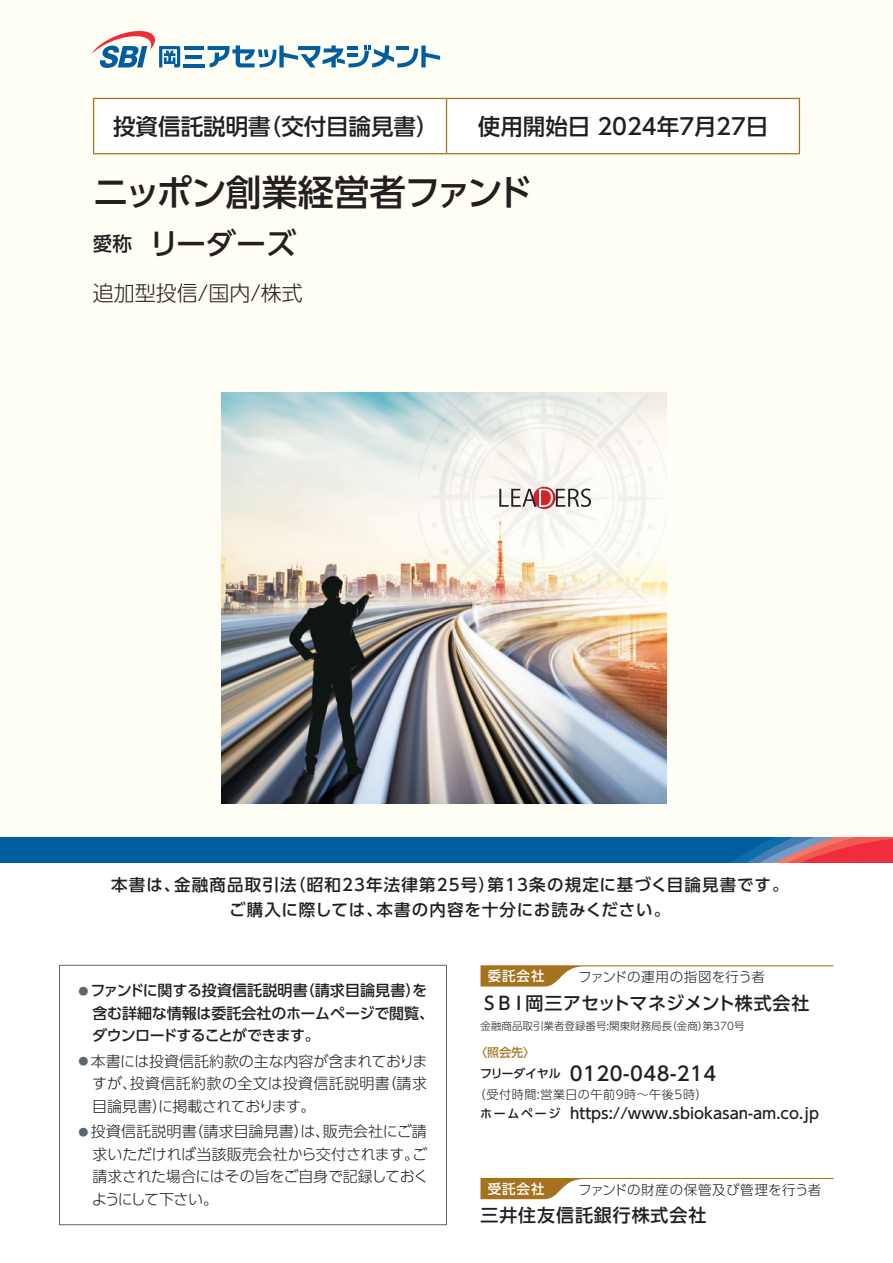
<style>
.page{position:relative;width:893px;height:1263px;background:#fff}
.page>*{position:absolute;margin:0;border:0;box-sizing:border-box;transform-origin:0 0}
.B-ファンド名{font:500 36px "UD Shin Go Pro";letter-spacing:-.035em;color:#231f20}
.B-愛称_v2{font:500 30px "UD Shin Go Pro";letter-spacing:-.005em;color:#231f20}
.textbase{font:500 22.5px "UD Shin Go Pro";color:#231f20}
.textbase-2{font:300 21px "UD Shin Go Pro";color:#231f20}
.textbase-3{font:500 19.5px "UD Shin Go Pro";letter-spacing:.025em;color:#231f20}
.textbase-4{font:500 18px "UD Shin Go Pro";letter-spacing:-.005em;color:#231f20}
.textbase-5{font:500 18px "UD Shin Go Pro";letter-spacing:.05em;color:#231f20}
.textbase-6{font:500 16.5px "UD Shin Go Pro";letter-spacing:.07em;color:#231f20}
.textbase-7{font:500 16.5px "UD Shin Go Pro";letter-spacing:.05em;color:#231f20}
.textbase-8{font:300 15px/22.5px "UD Shin Go Pro";letter-spacing:-.01em;color:#231f20;text-align:justify}
.textbase-9{font:500 15px/22.5px "UD Shin Go Pro";color:#231f20}
.textbase-10{font:300 13.5px "UD Shin Go Pro";letter-spacing:.02em;color:#231f20}
.textbase-11{font:500 13.5px "UD Shin Go Pro";letter-spacing:.07em;color:#fff}
.textbase-12{font:300 12px "UD Shin Go Pro";letter-spacing:.05em;color:#231f20}
.textbase-13{font:500 12px "UD Shin Go Pro";color:#a6721e}
.textbase-14{font:300 10.5px "UD Shin Go Pro";color:#231f20}
.s1{font-size:19.5px}
.s2{font-size:10.05px;color:#5a676e}
.s3{font-size:12px}
</style>
<div class="page">
<div style="left:0;top:0;width:893px;height:846px;background:#fffef4"></div>
<hr style="left:183px;top:64px;width:21px;height:3px;background:#005da0">
<svg style="left:208px;top:45px;width:232px;height:23px"></svg>
<hr style="left:184px;top:46px;width:19px;height:4px;background:#005da0">
<hr style="left:186px;top:55px;width:16px;height:4px;background:#005da0">
<svg style="left:92px;top:31px;width:88px;height:37px"></svg>
<div style="left:0;top:837px;width:855px;height:26px;background:#005da0"></div>
<svg style="left:731px;top:837px;width:162px;height:26px"></svg>
<div style="left:59px;top:965px;width:388px;height:260px;border:1px solid #5a676e"></div>
<svg style="left:480px;top:965px;width:353px;height:21px"></svg>
<svg style="left:480px;top:1178px;width:353px;height:21px"></svg>
<div style="left:94px;top:99px;width:705px;height:54px;background:#fff"></div>
<hr style="left:93px;top:98px;width:353px;height:1px;background:#a6721e">
<hr style="left:93px;top:99px;width:1px;height:54px;background:#a6721e">
<hr style="left:446px;top:98px;width:354px;height:1px;background:#a6721e">
<hr style="left:446px;top:99px;width:1px;height:54px;background:#a6721e">
<hr style="left:799px;top:99px;width:1px;height:54px;background:#a6721e">
<hr style="left:93px;top:153px;width:353px;height:1px;background:#a6721e">
<hr style="left:446px;top:153px;width:354px;height:1px;background:#a6721e">
<img style="left:221px;top:392px;width:445px;height:412px">
<svg style="left:533px;top:487px;width:23px;height:22px"></svg>
<svg style="left:499px;top:488px;width:92px;height:19px"></svg>
<p class="textbase" style="left:113px;top:108px;width:327px">投資信託説明書（交付目論見書）</p>
<p class="textbase" style="left:478px;top:108px;width:292px">使用開始日 2024年7月27日</p>
<p class="B-ファンド名" style="left:93px;top:163px;width:441px">ニッポン創業経営者ファンド</p>
<p class="B-愛称_v2" style="left:93px;top:219px;width:205px"><span class="s1">愛称　</span>リーダーズ</p>
<p class="textbase-2" style="left:93px;top:276px;width:211px">追加型投信/国内/株式</p>
<p class="textbase-6" style="left:111px;top:871px;width:679px">本書は、金融商品取引法（昭和23年法律第25号）第13条の規定に基づく目論見書です。</p>
<p class="textbase-7" style="left:229px;top:896px;width:443px">ご購入に際しては、本書の内容を十分にお読みください。</p>
<p class="textbase-9" style="left:92px;top:979px;width:343px;text-indent:-14px"><span class="s2">●</span> ファンドに関する投資信託説明書（請求目論見書）を含む詳細な情報は委託会社のホームページで閲覧、ダウンロードすることができます。</p>
<p class="textbase-8" style="left:92px;top:1049px;width:337px;text-indent:-14px"><span class="s2">●</span> 本書には投資信託約款の主な内容が含まれておりますが、投資信託約款の全文は投資信託説明書（請求目論見書）に掲載されております。</p>
<p class="textbase-8" style="left:92px;top:1120px;width:338px;text-indent:-13px"><span class="s2">●</span> 投資信託説明書（請求目論見書）は、販売会社にご請求いただければ当該販売会社から交付されます。ご請求された場合にはその旨をご自身で記録しておくようにして下さい。</p>
<p class="textbase-11" style="left:488px;top:965px;width:58px">委託会社</p>
<p class="textbase-10" style="left:578px;top:966px;width:188px">ファンドの運用の指図を行う者</p>
<p class="textbase-4" style="left:480px;top:988px;width:330px">ＳＢＩ岡三アセットマネジメント株式会社</p>
<p class="textbase-14" style="left:480px;top:1017px;width:265px">金融商品取引業者登録番号:関東財務局長（金商）第370号</p>
<p class="textbase-13" style="left:475px;top:1042px;width:61px">〈照会先〉</p>
<p class="textbase-3" style="left:480px;top:1058px;width:238px"><span class="s3">フリーダイヤル</span> 0120-048-214</p>
<p class="textbase-12" style="left:474px;top:1084px;width:235px">（受付時間:営業日の午前9時～午後5時）</p>
<p class="textbase-9" style="left:480px;top:1102px;width:340px"><span class="s3">ホームページ</span> https://www.sbiokasan-am.co.jp</p>
<p class="textbase-11" style="left:488px;top:1177px;width:58px">受託会社</p>
<p class="textbase-10" style="left:578px;top:1179px;width:245px">ファンドの財産の保管及び管理を行う者</p>
<p class="textbase-5" style="left:480px;top:1201px;width:227px">三井住友信託銀行株式会社</p>
</div>
